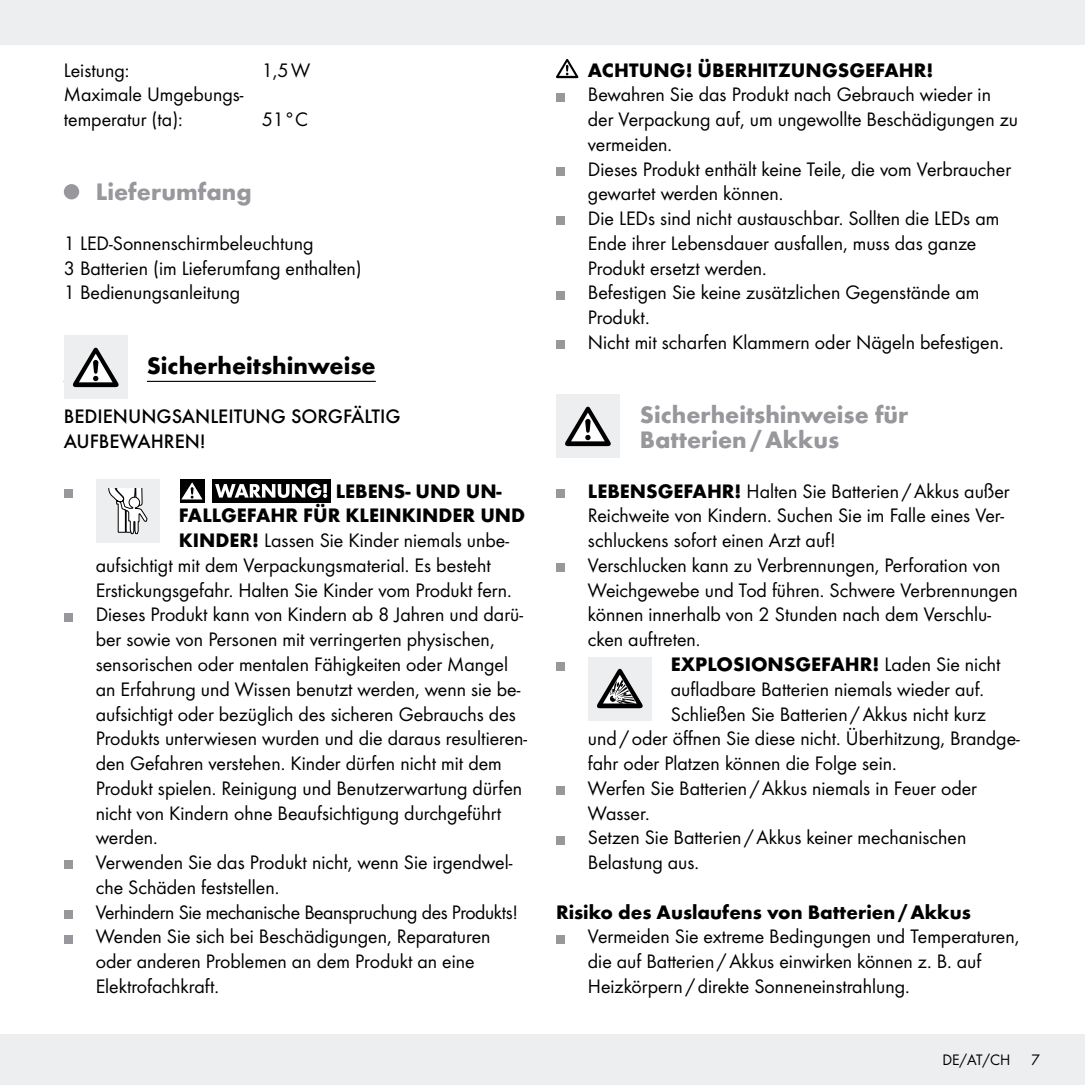
<style>
.page{position:relative;width:1085px;height:1085px;background:#fff}
.page>*{position:absolute;margin:0;border:0;box-sizing:border-box;transform-origin:0 0}
.t1{font:700 24.75px/24.8px "Futura";color:#97979c}
.t2{font:700 24.75px "Futura";color:#000}
.t3{font:20.25px/24.8px "Futura Boo";color:#000}
.t4{font:700 20.25px/24.8px "Futura";color:#000}
.t5{font:500 20.25px/24.8px "Futura";color:#000}
.t6{font:15.75px "Futura Boo";color:#000}
.s1{font-family:"Futura";font-weight:700}
.s2{font-family:"Futura Boo";font-weight:400}
</style>
<div class="page">
<div style="left:0;top:1033px;width:1084px;height:51px;background:#eceeef"></div>
<div style="left:0;top:0;width:1084px;height:45px;background:#eceeef"></div>
<hr style="left:64px;top:381px;width:312px;height:1px;background:#000">
<div style="left:64px;top:184px;width:15px;height:15px;background:#97979c;border-radius:50%"></div>
<div style="left:128px;top:335px;width:19px;height:64px;background:#fff"></div>
<div style="left:64px;top:335px;width:64px;height:64px;background:#eceeef"></div>
<svg style="left:73px;top:347px;width:45px;height:40px"></svg>
<div style="left:64px;top:489px;width:8px;height:8px;background:#97979c"></div>
<div style="left:96px;top:479px;width:63px;height:64px;background:#eceeef"></div>
<svg style="left:108px;top:488px;width:40px;height:46px"></svg>
<div style="left:212px;top:479px;width:118px;height:23px;background:#000"></div>
<svg style="left:180px;top:479px;width:24px;height:23px"></svg>
<svg style="left:181px;top:482px;width:21px;height:17px"></svg>
<svg style="left:215px;top:483px;width:112px;height:15px"></svg>
<div style="left:64px;top:612px;width:8px;height:9px;background:#97979c"></div>
<div style="left:64px;top:860px;width:8px;height:9px;background:#97979c"></div>
<div style="left:64px;top:909px;width:8px;height:9px;background:#97979c"></div>
<div style="left:64px;top:934px;width:8px;height:9px;background:#97979c"></div>
<svg style="left:556px;top:59px;width:22px;height:19px"></svg>
<div style="left:556px;top:93px;width:8px;height:8px;background:#97979c"></div>
<div style="left:556px;top:167px;width:8px;height:9px;background:#97979c"></div>
<div style="left:556px;top:216px;width:8px;height:9px;background:#97979c"></div>
<div style="left:556px;top:291px;width:8px;height:8px;background:#97979c"></div>
<div style="left:556px;top:340px;width:8px;height:9px;background:#97979c"></div>
<div style="left:556px;top:394px;width:63px;height:64px;background:#eceeef"></div>
<svg style="left:565px;top:406px;width:45px;height:40px"></svg>
<div style="left:556px;top:489px;width:8px;height:8px;background:#97979c"></div>
<div style="left:556px;top:563px;width:8px;height:9px;background:#97979c"></div>
<div style="left:556px;top:662px;width:8px;height:9px;background:#97979c"></div>
<div style="left:588px;top:656px;width:63px;height:64px;background:#eceeef"></div>
<svg style="left:597px;top:668px;width:45px;height:40px"></svg>
<div style="left:556px;top:786px;width:8px;height:8px;background:#97979c"></div>
<div style="left:556px;top:835px;width:8px;height:9px;background:#97979c"></div>
<div style="left:556px;top:934px;width:8px;height:9px;background:#97979c"></div>
<p class="t3" style="left:64px;top:57px;width:67px">Leistung:</p>
<p class="t3" style="left:262px;top:57px;width:50px">1,5W</p>
<p class="t3" style="left:64px;top:82px;width:181px">Maximale Umgebungs&shy;temperatur (ta):</p>
<p class="t3" style="left:262px;top:107px;width:48px">51°C</p>
<p class="t1" style="left:96px;top:179px;width:157px">Lieferumfang</p>
<p class="t3" style="left:64px;top:231px;width:299px">1 LED-Sonnenschirmbeleuchtung<br>3 Batterien (im Lieferumfang enthalten)<br>1 Bedienungsanleitung</p>
<p class="t2" style="left:147px;top:350px;width:230px">Sicherheitshinweise</p>
<p class="t5" style="left:64px;top:404px;width:338px">BEDIENUNGSANLEITUNG SORGFÄLTIG<br>AUFBEWAHREN!</p>
<p class="t4" style="left:179px;top:478px;width:348px;text-indent:157px">LEBENS- UND UN-<br>FALLGEFAHR FÜR KLEINKINDER UND</p>
<p class="t3" style="left:96px;top:528px;width:433px;text-indent:83px"><span class="s1">KINDER!</span> Lassen Sie Kinder niemals unbe&shy;aufsichtigt mit dem Verpackungsmaterial. Es besteht Erstickungsgefahr. Halten Sie Kinder vom Produkt fern.<br>Dieses Produkt kann von Kindern ab 8 Jahren und darü&shy;ber sowie von Personen mit verringerten physischen, sensorischen oder mentalen Fähigkeiten oder Mangel an Erfahrung und Wissen benutzt werden, wenn sie be&shy;aufsichtigt oder bezüglich des sicheren Gebrauchs des Produkts unterwiesen wurden und die daraus resultieren&shy;den Gefahren verstehen. Kinder dürfen nicht mit dem Produkt spielen. Reinigung und Benutzerwartung dürfen nicht von Kindern ohne Beaufsichtigung durchgeführt werden.<br>Verwenden Sie das Produkt nicht, wenn Sie irgendwel&shy;che Schäden feststellen.<br>Verhindern Sie mechanische Beanspruchung des Produkts!<br>Wenden Sie sich bei Beschädigungen, Reparaturen oder anderen Problemen an dem Produkt an eine Elektrofachkraft.</p>
<p class="t4" style="left:588px;top:57px;width:347px">ACHTUNG! ÜBERHITZUNGSGEFAHR!</p>
<p class="t3" style="left:588px;top:82px;width:431px">Bewahren Sie das Produkt nach Gebrauch wieder in der Verpackung auf, um ungewollte Beschädigungen zu vermeiden.<br>Dieses Produkt enthält keine Teile, die vom Verbraucher gewartet werden können.<br>Die LEDs sind nicht austauschbar. Sollten die LEDs am Ende ihrer Lebensdauer ausfallen, muss das ganze Produkt ersetzt werden.<br>Befestigen Sie keine zusätzlichen Gegenstände am Produkt.<br>Nicht mit scharfen Klammern oder Nägeln befestigen.</p>
<p class="t1" style="left:639px;top:402px;width:270px">Sicherheitshinweise für<br>Batterien/Akkus</p>
<p class="t3" style="left:588px;top:478px;width:431px"><span class="s1">LEBENSGEFAHR!</span> Halten Sie Batterien /Akkus außer Reichweite von Kindern. Suchen Sie im Falle eines Ver&shy;schluckens sofort einen Arzt auf!<br>Verschlucken kann zu Verbrennungen, Perforation von Weichgewebe und Tod führen. Schwere Verbrennungen können innerhalb von 2 Stunden nach dem Verschlu&shy;cken auftreten.</p>
<p class="t4" style="left:670px;top:651px;width:331px">EXPLOSIONSGEFAHR! <span class="s2">Laden Sie nicht</span></p>
<p class="t3" style="left:670px;top:676px;width:315px">aufladbare Batterien niemals wieder auf.</p>
<p class="t3" style="left:670px;top:701px;width:316px">Schließen Sie Batterien /Akkus nicht kurz</p>
<p class="t3" style="left:588px;top:726px;width:433px">und/oder öffnen Sie diese nicht. Überhitzung, Brandge-</p>
<p class="t3" style="left:588px;top:750px;width:310px">fahr oder Platzen können die Folge sein.</p>
<p class="t3" style="left:588px;top:775px;width:390px">Werfen Sie Batterien /Akkus niemals in Feuer oder</p>
<p class="t3" style="left:588px;top:800px;width:63px">Wasser.</p>
<p class="t3" style="left:588px;top:825px;width:380px">Setzen Sie Batterien /Akkus keiner mechanischen</p>
<p class="t3" style="left:588px;top:849px;width:113px">Belastung aus.</p>
<p class="t4" style="left:556px;top:899px;width:416px">Risiko des Auslaufens von Batterien/Akkus</p>
<p class="t3" style="left:588px;top:924px;width:433px">Vermeiden Sie extreme Bedingungen und Temperaturen, die auf Batterien /Akkus einwirken können z. B. auf<br>Heizkörpern /direkte Sonneneinstrahlung.</p>
<p class="t6" style="left:942px;top:1050px;width:70px">DE/AT/CH</p>
<p class="t6" style="left:1031px;top:1050px;width:10px">7</p>
</div>
